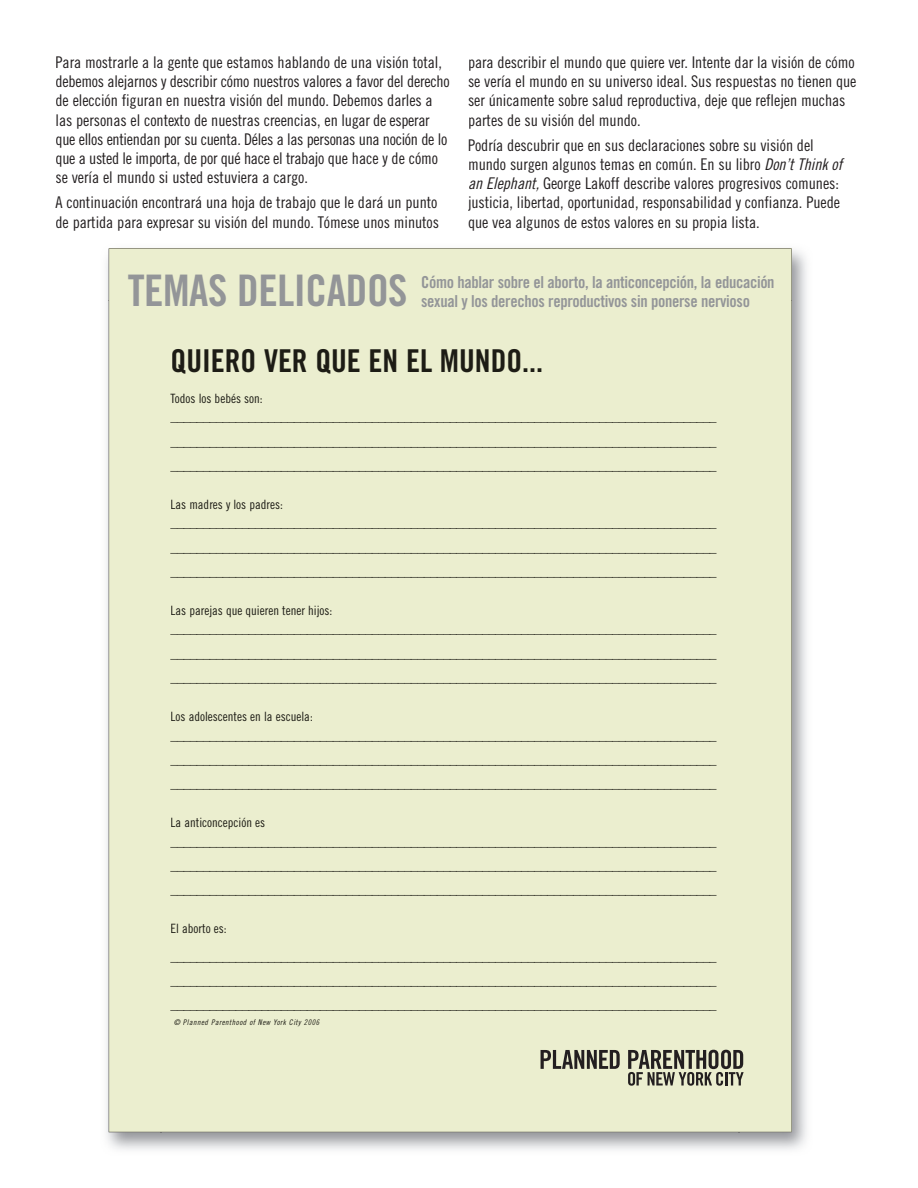
<style>
.page{position:relative;width:918px;height:1188px;background:#fff}
.page>*{position:absolute;margin:0;border:0;box-sizing:border-box;transform-origin:0 0}
.t1{font:43.5px "Trade Gothic Bold Cond Twenty";letter-spacing:-.01em;color:#939598}
.t2{font:31.5px "Trade Gothic Bold Cond Twenty";color:#1d1c15}
.t3{font:16.5px/18.9px "Trade Gothic Bold Cond Twenty";letter-spacing:-.02em;color:#939598}
.t4{font:16.2px/19.2px "Trade Gothic Cond Eighteen";letter-spacing:-.005em;color:#231f20}
.t5{font:12.9px/24.2px "Helvetica";color:#1d1c15;text-align:justify}
.t6{font:12.9px "Trade Gothic Cond Eighteen";color:#1d1c15}
.t7{font:7.8px "Trade Gothic Cond Eighteen Obl";letter-spacing:.065em;color:#1d1c15}
.s1{font-family:"Trade Gothic Cond Eighteen Obl"}
</style>
<div class="page">
<img style="left:106px;top:248px;width:701px;height:902px">
<img style="left:109px;top:248px;width:683px;height:52px">
<div style="left:109px;top:249px;width:682px;height:883px;background:#ebeecf"></div>
<div style="left:172px;top:349px;width:370px;height:25px;background:#ebeecf"></div>
<div style="left:171px;top:394px;width:91px;height:9px;background:#ebeecf"></div>
<hr style="left:171px;top:422px;width:546px;height:1px;background:#ebeecf">
<hr style="left:171px;top:447px;width:546px;height:1px;background:#ebeecf">
<hr style="left:171px;top:471px;width:546px;height:1px;background:#ebeecf">
<div style="left:171px;top:500px;width:112px;height:11px;background:#ebeecf"></div>
<hr style="left:171px;top:528px;width:546px;height:1px;background:#ebeecf">
<hr style="left:171px;top:553px;width:546px;height:1px;background:#ebeecf">
<hr style="left:171px;top:577px;width:546px;height:1px;background:#ebeecf">
<div style="left:171px;top:606px;width:160px;height:11px;background:#ebeecf"></div>
<hr style="left:171px;top:634px;width:546px;height:1px;background:#ebeecf">
<hr style="left:171px;top:659px;width:546px;height:1px;background:#ebeecf">
<hr style="left:171px;top:683px;width:546px;height:1px;background:#ebeecf">
<div style="left:171px;top:712px;width:141px;height:9px;background:#ebeecf"></div>
<hr style="left:171px;top:740px;width:546px;height:1px;background:#ebeecf">
<hr style="left:171px;top:765px;width:546px;height:1px;background:#ebeecf">
<hr style="left:171px;top:789px;width:546px;height:1px;background:#ebeecf">
<div style="left:171px;top:818px;width:94px;height:11px;background:#ebeecf"></div>
<hr style="left:171px;top:846px;width:546px;height:1px;background:#ebeecf">
<hr style="left:171px;top:871px;width:546px;height:1px;background:#ebeecf">
<hr style="left:171px;top:895px;width:546px;height:1px;background:#ebeecf">
<div style="left:171px;top:924px;width:56px;height:9px;background:#ebeecf"></div>
<hr style="left:171px;top:962px;width:546px;height:1px;background:#ebeecf">
<hr style="left:171px;top:986px;width:546px;height:1px;background:#ebeecf">
<hr style="left:171px;top:1010px;width:546px;height:1px;background:#ebeecf">
<svg style="left:175px;top:1020px;width:6px;height:6px"></svg>
<div style="left:183px;top:1019px;width:137px;height:7px;background:#ebeecf"></div>
<svg style="left:541px;top:1050px;width:79px;height:19px;background:#7f7e70"></svg>
<svg style="left:628px;top:1050px;width:116px;height:36px;background:#8d8d7d"></svg>
<p class="t4" style="left:56px;top:53px;width:396px">Para mostrarle a la gente que estamos hablando de una visión total, debemos alejarnos y describir cómo nuestros valores a favor del derecho de elección figuran en nuestra visión del mundo. Debemos darles a las personas el contexto de nuestras creencias, en lugar de esperar que ellos entiendan por su cuenta. Déles a las personas una noción de lo que a usted le importa, de por qué hace el trabajo que hace y de cómo se vería el mundo si usted estuviera a cargo.</p>
<p class="t4" style="left:56px;top:193px;width:385px">A continuación encontrará una hoja de trabajo que le dará un punto de partida para expresar su visión del mundo. Tómese unos minutos</p>
<p class="t4" style="left:468px;top:53px;width:390px">para describir el mundo que quiere ver. Intente dar la visión de cómo se vería el mundo en su universo ideal. Sus respuestas no tienen que ser únicamente sobre salud reproductiva, deje que reflejen muchas partes de su visión del mundo.</p>
<p class="t4" style="left:468px;top:136px;width:376px">Podría descubrir que en sus declaraciones sobre su visión del mundo surgen algunos temas en común. En su libro <span class="s1">Don’t Think of an Elephant,</span> George Lakoff describe valores progresivos comunes: justicia, libertad, oportunidad, responsabilidad y confianza. Puede que vea algunos de estos valores en su propia lista.</p>
<h1 class="t1" style="left:128px;top:264px;width:281px">TEMAS DELICADOS</h1>
<p class="t3" style="left:421px;top:273px;width:355px">Cómo hablar sobre el aborto, la anticoncepción, la educación sexual y los derechos reproductivos sin ponerse nervioso</p>
<h2 class="t2" style="left:171px;top:342px;width:374px">QUIERO VER QUE EN EL MUNDO...</h2>
<p class="t6" style="left:171px;top:391px;width:94px">Todos los bebés son:</p>
<p class="t5" style="left:171px;top:405px;width:548px">____________________________________________________________________________________ ____________________________________________________________________________________ ____________________________________________________________________________________</p>
<p class="t6" style="left:171px;top:497px;width:114px">Las madres y los padres:</p>
<p class="t5" style="left:171px;top:511px;width:548px">____________________________________________________________________________________ ____________________________________________________________________________________ ____________________________________________________________________________________</p>
<p class="t6" style="left:171px;top:603px;width:163px">Las parejas que quieren tener hijos:</p>
<p class="t5" style="left:171px;top:617px;width:548px">____________________________________________________________________________________ ____________________________________________________________________________________ ____________________________________________________________________________________</p>
<p class="t6" style="left:171px;top:709px;width:144px">Los adolescentes en la escuela:</p>
<p class="t5" style="left:171px;top:723px;width:548px">____________________________________________________________________________________ ____________________________________________________________________________________ ____________________________________________________________________________________</p>
<p class="t6" style="left:171px;top:815px;width:96px">La anticoncepción es</p>
<p class="t5" style="left:171px;top:829px;width:548px">____________________________________________________________________________________ ____________________________________________________________________________________ ____________________________________________________________________________________</p>
<p class="t6" style="left:171px;top:921px;width:58px">El aborto es:</p>
<p class="t5" style="left:171px;top:944px;width:548px">____________________________________________________________________________________ ____________________________________________________________________________________ ____________________________________________________________________________________</p>
<p class="t7" style="left:174px;top:1018px;width:147px">© Planned Parenthood of New York City 2006</p>
</div>
